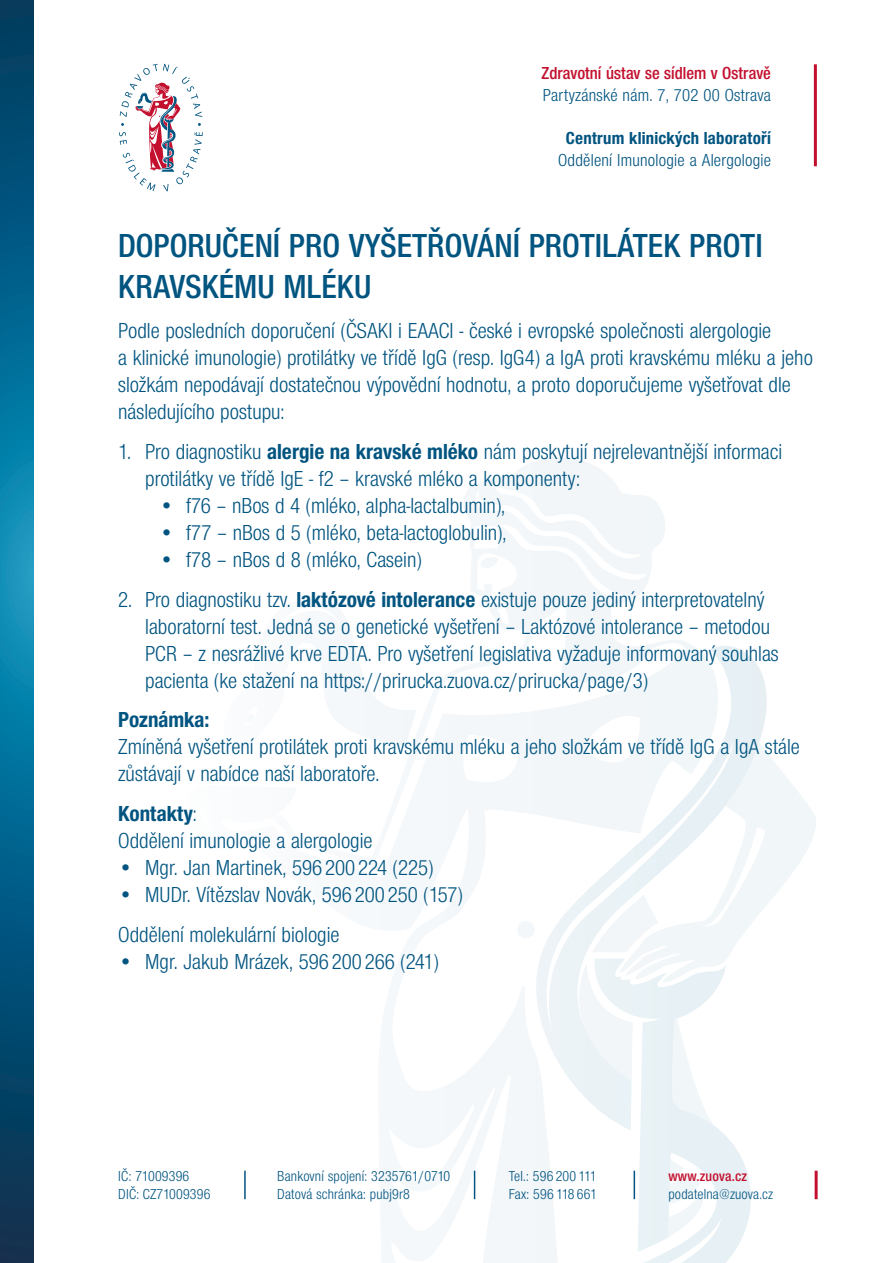
<style>
.page{position:relative;width:893px;height:1263px;background:#fff}
.page>*{position:absolute;margin:0;border:0;box-sizing:border-box;transform-origin:0 0}
.t1{font:34.5px/41.4px "Nimbus Sans Novus TOT Sem Bol Con";color:#005480}
.t2{font:22.5px/27px "Nimbus Sans Novus TOT Reg Con";color:#005480}
.t3{font:18px "Nimbus Sans Novus TOT Reg Con";letter-spacing:.015em;color:#005480}
.t4{font:18px "Nimbus Sans Novus TOT Sem Bol Con";color:#c3102f}
.t5{font:18px "Nimbus Sans Novus TOT Bol Con";letter-spacing:.015em;color:#005480}
.t6{font:15px/18px "Nimbus Sans Novus TOT Reg Con";letter-spacing:.015em;color:#005480}
.t7{font:15px "Nimbus Sans Novus TOT Sem Bol Con";letter-spacing:.015em;color:#c3102f}
.s1{font-family:"Nimbus Sans Novus TOT Bol Con"}
</style>
<div class="page">
<svg style="left:633px;top:1130px;width:84px;height:133px"></svg>
<svg style="left:536px;top:646px;width:231px;height:484px"></svg>
<img style="left:592px;top:894px;width:27px;height:58px">
<div style="left:577px;top:963px;width:56px;height:118px;background:#f2f6f9"></div>
<svg style="left:518px;top:921px;width:16px;height:17px"></svg>
<img style="left:430px;top:1036px;width:130px;height:227px">
<img style="left:604px;top:474px;width:42px;height:359px">
<img style="left:519px;top:458px;width:87px;height:370px">
<img style="left:646px;top:496px;width:43px;height:246px">
<img style="left:689px;top:644px;width:31px;height:98px">
<img style="left:669px;top:1171px;width:31px;height:20px">
<img style="left:668px;top:1191px;width:36px;height:46px">
<img style="left:672px;top:1019px;width:41px;height:105px">
<svg style="left:671px;top:1153px;width:12px;height:6px"></svg>
<img style="left:670px;top:1159px;width:14px;height:19px">
<img style="left:619px;top:742px;width:197px;height:240px">
<svg style="left:586px;top:952px;width:74px;height:71px"></svg>
<svg style="left:355px;top:649px;width:61px;height:104px"></svg>
<svg style="left:0;top:0;width:33px;height:1263px;background:#056087"></svg>
<svg style="left:474px;top:1171px;width:1px;height:28px"></svg>
<hr style="left:244px;top:1171px;width:2px;height:28px;background:#005480">
<svg style="left:634px;top:1171px;width:1px;height:28px"></svg>
<hr style="left:815px;top:1171px;width:3px;height:28px;background:#c3102f">
<svg style="left:119px;top:64px;width:84px;height:127px"></svg>
<hr style="left:814px;top:64px;width:3px;height:102px;background:#c3102f">
<p class="t4" style="left:542px;top:63px;width:231px">Zdravotní ústav se sídlem v Ostravě</p>
<p class="t3" style="left:543px;top:85px;width:230px">Partyzánské nám. 7, 702 00 Ostrava</p>
<p class="t5" style="left:566px;top:127px;width:206px">Centrum klinických laboratoří</p>
<p class="t3" style="left:558px;top:150px;width:214px">Oddělení Imunologie a Alergologie</p>
<p class="t1" style="left:118px;top:225px;width:646px">DOPORUČENÍ PRO VYŠETŘOVÁNÍ PROTILÁTEK PROTI<br>KRAVSKÉMU MLÉKU</p>
<p class="t2" style="left:118px;top:317px;width:696px">Podle posledních doporučení (ČSAKI i EAACI - české i evropské společnosti alergologie<br>a klinické imunologie) protilátky ve třídě IgG (resp. IgG4) a IgA proti kravskému mléku a jeho složkám nepodávají dostatečnou výpovědní hodnotu, a proto doporučujeme vyšetřovat dle následujícího postupu:</p>
<p class="t2" style="left:145px;top:438px;width:638px;text-indent:-27px">1. Pro diagnostiku <span class="s1">alergie na kravské mléko</span> nám poskytují nejrelevantnější informaci protilátky ve třídě IgE - f2 – kravské mléko a komponenty:</p>
<p class="t2" style="left:159px;top:492px;width:348px">• f76 – nBos d 4 (mléko, alpha-lactalbumin),</p>
<p class="t2" style="left:159px;top:519px;width:349px">• f77 – nBos d 5 (mléko, beta-lactoglobulin),</p>
<p class="t2" style="left:159px;top:546px;width:264px">• f78 – nBos d 8 (mléko, Casein)</p>
<p class="t2" style="left:145px;top:586px;width:635px;text-indent:-27px">2. Pro diagnostiku tzv. <span class="s1">laktózové intolerance</span> existuje pouze jediný interpretovatelný laboratorní test. Jedná se o genetické vyšetření – Laktózové intolerance – metodou PCR – z nesrážlivé krve EDTA. Pro vyšetření legislativa vyžaduje informovaný souhlas pacienta (ke stažení na https://prirucka.zuova.cz/prirucka/page/3)</p>
<p class="t2" style="left:118px;top:707px;width:683px"><span class="s1">Poznámka:<br></span>Zmíněná vyšetření protilátek proti kravskému mléku a jeho složkám ve třídě IgG a IgA stále zůstávají v nabídce naší laboratoře.</p>
<p class="t2" style="left:118px;top:800px;width:256px"><span class="s1">Kontakty</span>:<br>Oddělení imunologie a alergologie</p>
<p class="t2" style="left:118px;top:854px;width:317px">• Mgr. Jan Martinek, 596 200 224 (225)</p>
<p class="t2" style="left:118px;top:881px;width:346px">• MUDr. Vítězslav Novák, 596 200 250 (157)</p>
<p class="t2" style="left:118px;top:921px;width:223px">Oddělení molekulární biologie</p>
<p class="t2" style="left:118px;top:948px;width:322px">• Mgr. Jakub Mrázek, 596 200 266 (241)</p>
<p class="t6" style="left:118px;top:1167px;width:94px">IČ: 71009396<br>DIČ: CZ71009396</p>
<p class="t6" style="left:277px;top:1167px;width:174px">Bankovní spojení: 3235761/0710<br>Datová schránka: pubj9r8</p>
<p class="t6" style="left:509px;top:1167px;width:90px">Tel.: 596 200 111<br>Fax: 596 118 661</p>
<p class="t7" style="left:668px;top:1167px;width:80px">www.zuova.cz</p>
<p class="t6" style="left:668px;top:1185px;width:106px">podatelna@zuova.cz</p>
</div>
